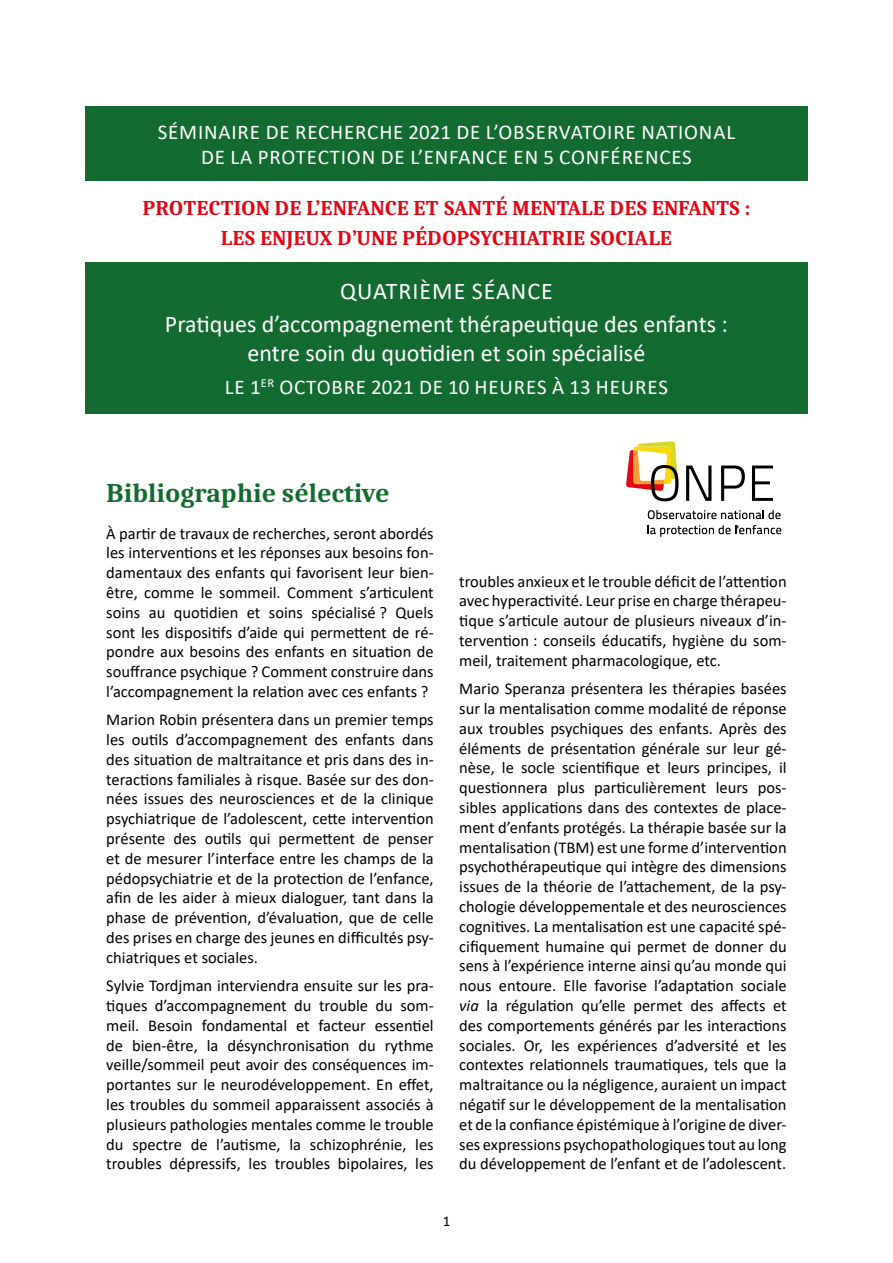
<style>
.page{position:relative;width:893px;height:1263px;background:#fff}
.page>*{position:absolute;margin:0;border:0;box-sizing:border-box;transform-origin:0 0}
.t1{font:700 27px "Caladea";color:#136b30}
.t2{font:24px/33px "Calibri";letter-spacing:.035em;color:#fff;text-align:center}
.t3{font:21px/25.2px "Calibri";letter-spacing:.04em;color:#fff;text-align:center}
.t4{font:700 21px/30px "Caladea";color:#e30613;text-align:center}
.t5{font:16.5px/19.8px "Calibri";color:#000;text-align:justify}
.t6{font:15px "Calibri";color:#000}
.s1{font-style:italic}
</style>
<div class="page">
<svg style="left:648px;top:510px;width:133px;height:9px"></svg>
<svg style="left:647px;top:525px;width:134px;height:12px"></svg>
<svg style="left:626px;top:441px;width:52px;height:60px"></svg>
<svg style="left:686px;top:465px;width:25px;height:36px"></svg>
<svg style="left:721px;top:465px;width:24px;height:36px"></svg>
<svg style="left:752px;top:465px;width:21px;height:36px"></svg>
<div style="left:85px;top:106px;width:723px;height:75px;background:#136b30"></div>
<div style="left:85px;top:262px;width:723px;height:151px;background:#136b30"></div>
<p class="t3" style="left:158px;top:119px;width:579px">SÉMINAIRE DE RECHERCHE 2021 DE L’OBSERVATOIRE NATIONAL<br>DE LA PROTECTION DE L’ENFANCE EN 5 CONFÉRENCES</p>
<p class="t4" style="left:143px;top:192px;width:609px">PROTECTION DE L’ENFANCE ET SANTÉ MENTALE DES ENFANTS :<br>LES ENJEUX D’UNE PÉDOPSYCHIATRIE SOCIALE</p>
<h2 class="t2" style="left:165px;top:274px;width:564px">QUATRIÈME SÉANCE<br>Pratiques d’accompagnement thérapeutique des enfants :</h2>
<h2 class="t2" style="left:248px;top:336px;width:399px">entre soin du quotidien et soin spécialisé</h2>
<p class="t3" style="left:225px;top:374px;width:444px">LE 1<sup>ER</sup> OCTOBRE 2021 DE 10 HEURES À 13 HEURES</p>
<h1 class="t1" style="left:106px;top:476px;width:285px">Bibliographie sélective</h1>
<p class="t5" style="left:106px;top:523px;width:329px">À partir de travaux de recherches, seront abordés les interventions et les réponses aux besoins fon&shy;damentaux des enfants qui favorisent leur bien&shy;être, comme le sommeil. Comment s’articulent soins au quotidien et soins spécialisé ? Quels sont les dispositifs d’aide qui permettent de ré&shy;pondre aux besoins des enfants en situation de souffrance psychique ? Comment construire dans l’accompagnement la relation avec ces enfants ?</p>
<p class="t5" style="left:106px;top:709px;width:329px">Marion Robin présentera dans un premier temps les outils d’accompagnement des enfants dans des situation de maltraitance et pris dans des in&shy;teractions familiales à risque. Basée sur des don&shy;nées issues des neurosciences et de la clinique psychiatrique de l’adolescent, cette intervention présente des outils qui permettent de penser et de mesurer l’interface entre les champs de la pédopsychiatrie et de la protection de l’enfance, afin de les aider à mieux dialoguer, tant dans la phase de prévention, d’évaluation, que de celle des prises en charge des jeunes en difficultés psy&shy;chiatriques et sociales.</p>
<p class="t5" style="left:106px;top:975px;width:329px">Sylvie Tordjman interviendra ensuite sur les pra&shy;tiques d’accompagnement du trouble du som&shy;meil. Besoin fondamental et facteur essentiel de bien-être, la désynchronisation du rythme veille/sommeil peut avoir des conséquences im&shy;portantes sur le neurodéveloppement. En effet, les troubles du sommeil apparaissent associés à plusieurs pathologies mentales comme le trouble du spectre de l’autisme, la schizophrénie, les troubles dépressifs, les troubles bipolaires, les</p>
<p class="t5" style="left:459px;top:571px;width:329px">troubles anxieux et le trouble déficit de l’attention avec hyperactivité. Leur prise en charge thérapeu&shy;tique s’articule autour de plusieurs niveaux d’in&shy;tervention : conseils éducatifs, hygiène du som&shy;meil, traitement pharmacologique, etc.</p>
<p class="t5" style="left:459px;top:678px;width:329px">Mario Speranza présentera les thérapies basées sur la mentalisation comme modalité de réponse aux troubles psychiques des enfants. Après des éléments de présentation générale sur leur gé&shy;nèse, le socle scientifique et leurs principes, il questionnera plus particulièrement leurs pos&shy;sibles applications dans des contextes de place&shy;ment d’enfants protégés. La thérapie basée sur la mentalisation (TBM) est une forme d’intervention psychothérapeutique qui intègre des dimensions issues de la théorie de l’attachement, de la psy&shy;chologie développementale et des neurosciences cognitives. La mentalisation est une capacité spé&shy;cifiquement humaine qui permet de donner du sens à l’expérience interne ainsi qu’au monde qui nous entoure. Elle favorise l’adaptation sociale <span class="s1">via</span> la régulation qu’elle permet des affects et des comportements générés par les interactions sociales. Or, les expériences d’adversité et les contextes relationnels traumatiques, tels que la maltraitance ou la négligence, auraient un impact négatif sur le développement de la mentalisation et de la confiance épistémique à l’origine de diver&shy;ses expressions psychopathologiques tout au long du développement de l’enfant et de l’adolescent.</p>
<p class="t6" style="left:443px;top:1211px;width:9px">1</p>
</div>
